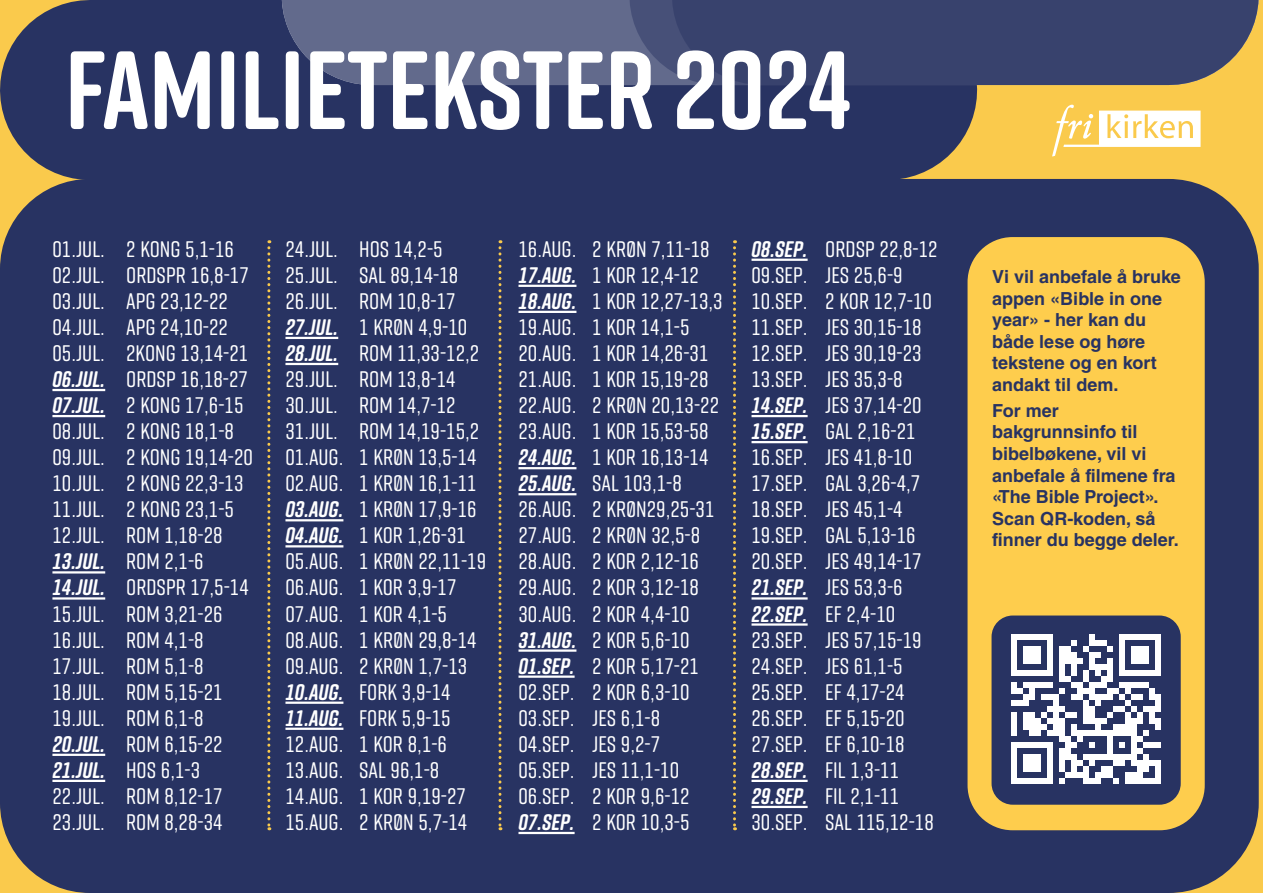
<style>
.page{position:relative;width:1263px;height:893px;background:#fff}
.page>*{position:absolute;margin:0;border:0;box-sizing:border-box;transform-origin:0 0}
.t1{font:700 111px "Rift Soft";color:#fff}
.t2{font:500 22.5px/26.1px "Rift Soft";color:#fff}
.t3{font:700 18px/21.6px "Helvetica LT Std";color:#283362}
.s1{font-weight:700;font-style:italic}
</style>
<div class="page">
<svg style="left:0;top:0;width:90px;height:179px;background:#55535d"></svg>
<div style="left:0;top:179px;width:629px;height:714px;background:#283362"></div>
<hr style="left:52px;top:389px;width:53px;height:2px;background:#fff">
<hr style="left:52px;top:415px;width:53px;height:2px;background:#fff">
<hr style="left:52px;top:571px;width:53px;height:2px;background:#fff">
<hr style="left:52px;top:597px;width:53px;height:3px;background:#fff">
<hr style="left:52px;top:754px;width:53px;height:2px;background:#fff">
<hr style="left:52px;top:780px;width:53px;height:2px;background:#fff">
<hr style="left:285px;top:337px;width:53px;height:2px;background:#fff">
<hr style="left:285px;top:363px;width:53px;height:2px;background:#fff">
<hr style="left:285px;top:519px;width:58px;height:2px;background:#fff">
<hr style="left:285px;top:545px;width:58px;height:2px;background:#fff">
<hr style="left:285px;top:702px;width:58px;height:2px;background:#fff">
<hr style="left:285px;top:728px;width:58px;height:2px;background:#fff">
<hr style="left:518px;top:285px;width:58px;height:2px;background:#fff">
<hr style="left:518px;top:311px;width:58px;height:2px;background:#fff">
<hr style="left:518px;top:467px;width:58px;height:2px;background:#fff">
<hr style="left:518px;top:493px;width:58px;height:2px;background:#fff">
<hr style="left:518px;top:649px;width:58px;height:3px;background:#fff">
<hr style="left:518px;top:675px;width:57px;height:3px;background:#fff">
<hr style="left:518px;top:832px;width:57px;height:2px;background:#fff">
<div style="left:90px;top:0;width:539px;height:180px;background:#283362"></div>
<div style="left:372px;top:0;width:257px;height:85px;background:#626a8c"></div>
<svg style="left:267px;top:240px;width:3px;height:590px;background:#70675a"></svg>
<svg style="left:498px;top:240px;width:3px;height:590px;background:#6e655a"></svg>
<svg style="left:887px;top:0;width:372px;height:179px;background:#b09655"></svg>
<div style="left:629px;top:179px;width:630px;height:714px;background:#283362"></div>
<hr style="left:751px;top:259px;width:57px;height:2px;background:#fff">
<hr style="left:751px;top:415px;width:57px;height:2px;background:#fff">
<hr style="left:751px;top:441px;width:57px;height:2px;background:#fff">
<hr style="left:751px;top:597px;width:57px;height:3px;background:#fff">
<hr style="left:751px;top:623px;width:57px;height:3px;background:#fff">
<hr style="left:751px;top:780px;width:57px;height:2px;background:#fff">
<hr style="left:751px;top:806px;width:57px;height:2px;background:#fff">
<div style="left:629px;top:0;width:258px;height:180px;background:#283362"></div>
<svg style="left:629px;top:0;width:90px;height:85px"></svg>
<svg style="left:733px;top:240px;width:3px;height:590px;background:#766b59"></svg>
<svg style="left:1052px;top:105px;width:148px;height:52px"></svg>
<div style="left:719px;top:0;width:450px;height:85px;background:#38426d"></div>
<div style="left:967px;top:237px;width:238px;height:593px;background:#fecd4d;border-radius:45px"></div>
<div style="left:991px;top:615px;width:190px;height:190px;background:#283362;border-radius:21px"></div>
<svg style="left:1011px;top:634px;width:150px;height:150px"></svg>
<div style="left:1155px;top:760px;width:6px;height:12px;background:#fff"></div>
<div style="left:1155px;top:772px;width:6px;height:12px;background:#fff"></div>
<h1 class="t1" style="left:65px;top:11px;width:787px">FAMILIETEKSTER 2024</h1>
<p class="t2" style="left:52px;top:235px;width:202px">01.JUL. 2 KONG 5,1-16<br>02.JUL. ORDSPR 16,8-17<br>03.JUL. APG 23,12-22<br>04.JUL. APG 24,10-22<br>05.JUL. 2KONG 13,14-21<br><span class="s1">06.JUL.</span> ORDSP 16,18-27<br><span class="s1">07.JUL.</span> 2 KONG 17,6-15<br>08.JUL. 2 KONG 18,1-8<br>09.JUL. 2 KONG 19,14-20<br>10.JUL. 2 KONG 22,3-13<br>11.JUL. 2 KONG 23,1-5<br>12.JUL. ROM 1,18-28<br><span class="s1">13.JUL.</span> ROM 2,1-6<br><span class="s1">14.JUL.</span> ORDSPR 17,5-14<br>15.JUL. ROM 3,21-26<br>16.JUL. ROM 4,1-8<br>17.JUL. ROM 5,1-8<br>18.JUL. ROM 5,15-21<br>19.JUL. ROM 6,1-8<br><span class="s1">20.JUL.</span> ROM 6,15-22<br><span class="s1">21.JUL.</span> HOS 6,1-3<br>22.JUL. ROM 8,12-17<br>23.JUL. ROM 8,28-34</p>
<p class="t2" style="left:285px;top:235px;width:202px">24.JUL. HOS 14,2-5<br>25.JUL. SAL 89,14-18<br>26.JUL. ROM 10,8-17<br><span class="s1">27.JUL.</span> 1 KRØN 4,9-10<br><span class="s1">28.JUL.</span> ROM 11,33-12,2<br>29.JUL. ROM 13,8-14<br>30.JUL. ROM 14,7-12<br>31.JUL. ROM 14,19-15,2<br>01.AUG. 1 KRØN 13,5-14<br>02.AUG. 1 KRØN 16,1-11<br><span class="s1">03.AUG.</span> 1 KRØN 17,9-16<br><span class="s1">04.AUG.</span> 1 KOR 1,26-31<br>05.AUG. 1 KRØN 22,11-19<br>06.AUG. 1 KOR 3,9-17<br>07.AUG. 1 KOR 4,1-5<br>08.AUG. 1 KRØN 29,8-14<br>09.AUG. 2 KRØN 1,7-13<br><span class="s1">10.AUG.</span> FORK 3,9-14<br><span class="s1">11.AUG.</span> FORK 5,9-15<br>12.AUG. 1 KOR 8,1-6<br>13.AUG. SAL 96,1-8<br>14.AUG. 1 KOR 9,19-27<br>15.AUG. 2 KRØN 5,7-14</p>
<p class="t2" style="left:518px;top:235px;width:206px">16.AUG. 2 KRØN 7,11-18<br><span class="s1">17.AUG.</span> 1 KOR 12,4-12<br><span class="s1">18.AUG.</span> 1 KOR 12,27-13,3<br>19.AUG. 1 KOR 14,1-5<br>20.AUG. 1 KOR 14,26-31<br>21.AUG. 1 KOR 15,19-28<br>22.AUG. 2 KRØN 20,13-22<br>23.AUG. 1 KOR 15,53-58<br><span class="s1">24.AUG.</span> 1 KOR 16,13-14<br><span class="s1">25.AUG.</span> SAL 103,1-8<br>26.AUG. 2 KRØN29,25-31<br>27.AUG. 2 KRØN 32,5-8<br>28.AUG. 2 KOR 2,12-16<br>29.AUG. 2 KOR 3,12-18<br>30.AUG. 2 KOR 4,4-10<br><span class="s1">31.AUG.</span> 2 KOR 5,6-10<br><span class="s1">01.SEP.</span> 2 KOR 5,17-21<br>02.SEP. 2 KOR 6,3-10<br>03.SEP. JES 6,1-8<br>04.SEP. JES 9,2-7<br>05.SEP. JES 11,1-10<br>06.SEP. 2 KOR 9,6-12<br><span class="s1">07.SEP.</span> 2 KOR 10,3-5</p>
<p class="t2" style="left:751px;top:235px;width:188px"><span class="s1">08.SEP.</span> ORDSP 22,8-12<br>09.SEP. JES 25,6-9<br>10.SEP. 2 KOR 12,7-10<br>11.SEP. JES 30,15-18<br>12.SEP. JES 30,19-23<br>13.SEP. JES 35,3-8<br><span class="s1">14.SEP.</span> JES 37,14-20<br><span class="s1">15.SEP.</span> GAL 2,16-21<br>16.SEP. JES 41,8-10<br>17.SEP. GAL 3,26-4,7<br>18.SEP. JES 45,1-4<br>19.SEP. GAL 5,13-16<br>20.SEP. JES 49,14-17<br><span class="s1">21.SEP.</span> JES 53,3-6<br><span class="s1">22.SEP.</span> EF 2,4-10<br>23.SEP. JES 57,15-19<br>24.SEP. JES 61,1-5<br>25.SEP. EF 4,17-24<br>26.SEP. EF 5,15-20<br>27.SEP. EF 6,10-18<br><span class="s1">28.SEP.</span> FIL 1,3-11<br><span class="s1">29.SEP.</span> FIL 2,1-11<br>30.SEP. SAL 115,12-18</p>
<p class="t3" style="left:992px;top:266px;width:190px">Vi vil anbefale å bruke appen «Bible in one year» - her kan du både lese og høre tekstene og en kort andakt til dem.</p>
<p class="t3" style="left:992px;top:399px;width:188px">For mer bakgrunnsinfo til bibelbøkene, vil vi anbefale å filmene fra «The Bible Project».<br>Scan QR-koden, så finner du begge deler.</p>
</div>
